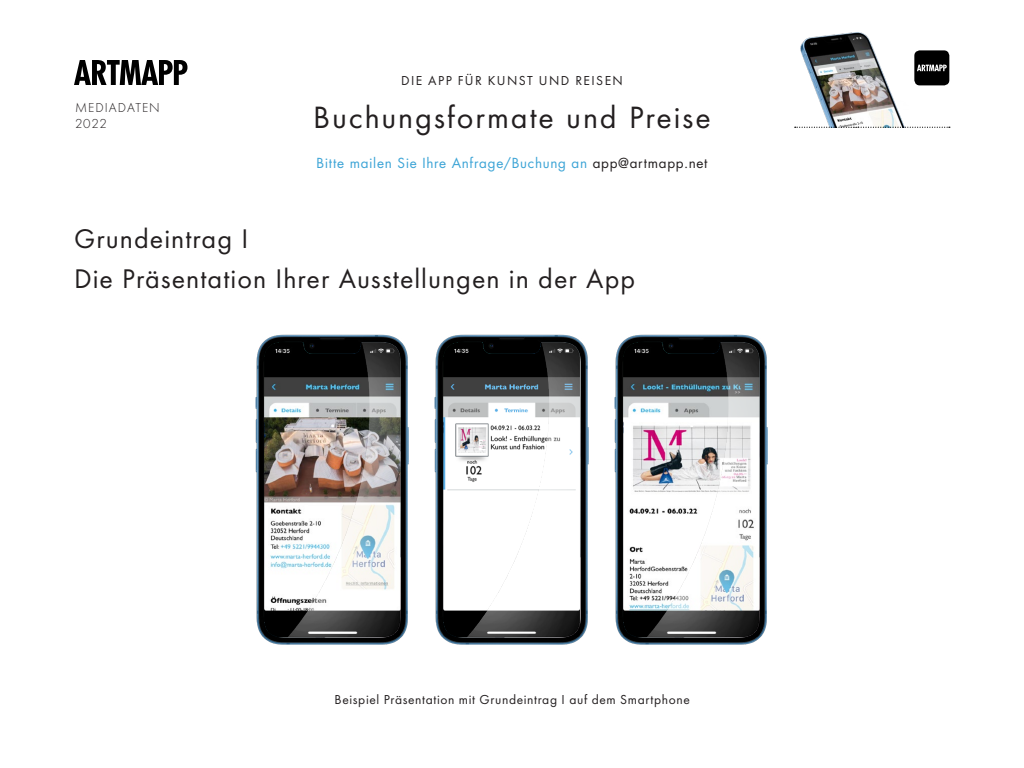
<style>
.page{position:relative;width:1024px;height:768px;background:#fff}
.page>*{position:absolute;margin:0;border:0;box-sizing:border-box;transform-origin:0 0}
.HL1_kapitel_zentr_k{font:32px "Futura PT";letter-spacing:.06em;color:#231f20}
.HL2_copy_lb_k_fut{font:28px "Futura PT";letter-spacing:.035em;color:#231f20}
.copy_27pt_lb{font:13.5px "Futura PT";letter-spacing:.045em;color:#231f20}
.Buchen_27pt_blau{font:13.5px "Futura";letter-spacing:.055em;color:#3ca4d6}
.versal_27pt_zentr{font:13.5px "Futura PT";letter-spacing:.105em;color:#231f20}
.mediadaten_2019_ligh{font:300 13.5px "Futura PT";letter-spacing:.07em;color:#231f20}
.s1{color:#231f20}
</style>
<div class="page">
<svg style="left:74px;top:60px;width:113px;height:25px"></svg>
<img style="left:796px;top:32px;width:113px;height:95px">
<svg style="left:795px;top:127px;width:155px;height:1px"></svg>
<div style="left:914px;top:50px;width:35px;height:35px;background:#000;border-radius:5px"></div>
<svg style="left:917px;top:64px;width:30px;height:7px"></svg>
<img style="left:255px;top:334px;width:154px;height:311px">
<img style="left:614px;top:334px;width:154px;height:311px">
<img style="left:434px;top:334px;width:155px;height:311px">
<p class="mediadaten_2019_ligh" style="left:75px;top:100px;width:86px">MEDIADATEN</p>
<p class="mediadaten_2019_ligh" style="left:75px;top:116px;width:33px">2022</p>
<p class="versal_27pt_zentr" style="left:401px;top:72px;width:223px">DIE APP FÜR KUNST UND REISEN</p>
<p class="HL1_kapitel_zentr_k" style="left:313px;top:98px;width:399px">Buchungsformate und Preise</p>
<p class="Buchen_27pt_blau" style="left:316px;top:154px;width:393px">Bitte mailen Sie Ihre Anfrage/Buchung an <span class="s1">app@artmapp.net</span></p>
<p class="HL2_copy_lb_k_fut" style="left:74px;top:222px;width:176px">Grundeintrag I</p>
<p class="HL2_copy_lb_k_fut" style="left:74px;top:262px;width:563px">Die Präsentation Ihrer Ausstellungen in der App</p>
<p class="copy_27pt_lb" style="left:335px;top:691px;width:357px">Beispiel Präsentation mit Grundeintrag I auf dem Smartphone</p>
</div>
